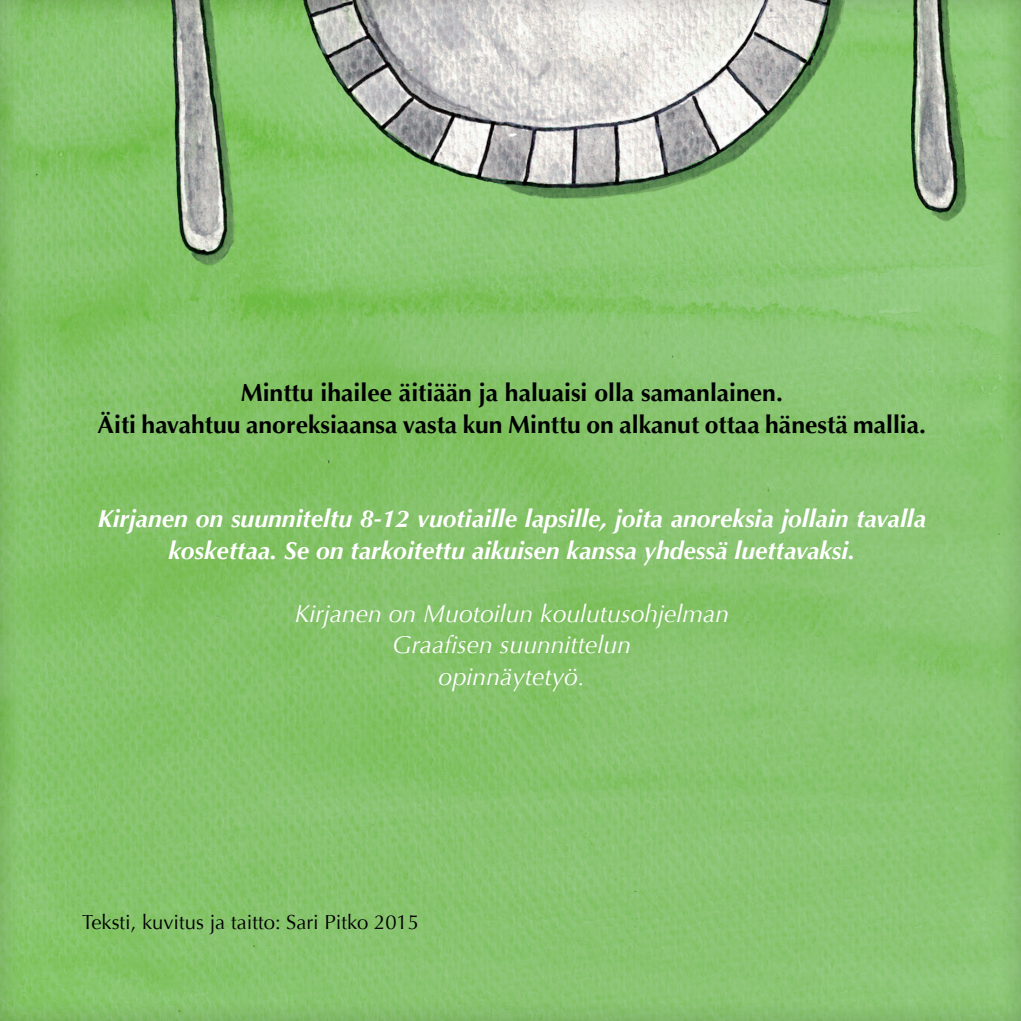
<style>
.page{position:relative;width:1021px;height:1021px;background:#fff}
.page>*{position:absolute;margin:0;border:0;box-sizing:border-box;transform-origin:0 0}
.t1{font:italic 700 24.75px/31.5px "Optima";color:#fff;text-align:center}
.t2{font:700 24.75px/31.5px "Optima";color:#000101;text-align:center}
.t3{font:italic 24.75px/31.5px "Optima";color:#fff;text-align:center}
.t4{font:20.25px "Optima";color:#000}
</style>
<div class="page">
<img style="left:0;top:0;width:1020px;height:1020px">
<p class="t2" style="left:98px;top:377px;width:830px">Minttu ihailee äitiään ja haluaisi olla samanlainen.<br>Äiti havahtuu anoreksiaansa vasta kun Minttu on alkanut ottaa hänestä mallia.</p>
<p class="t1" style="left:98px;top:503px;width:830px">Kirjanen on suunniteltu 8-12 vuotiaille lapsille, joita anoreksia jollain tavalla koskettaa. Se on tarkoitettu aikuisen kanssa yhdessä luettavaksi.</p>
<p class="t3" style="left:294px;top:598px;width:436px">Kirjanen on Muotoilun koulutusohjelman<br>Graafisen suunnittelun<br>opinnäytetyö.</p>
<p class="t4" style="left:82px;top:910px;width:338px">Teksti, kuvitus ja taitto: Sari Pitko 2015</p>
</div>
